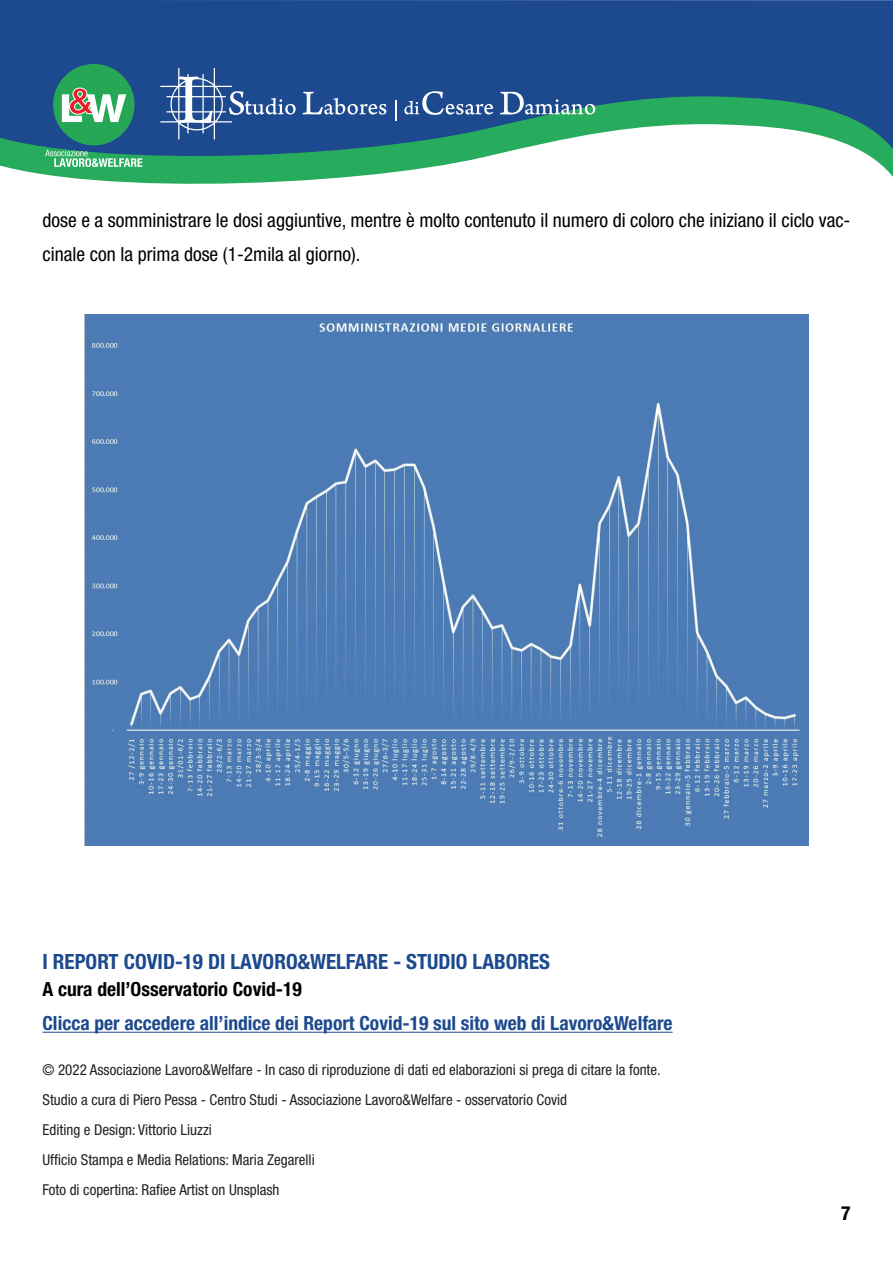
<style>
.page{position:relative;width:893px;height:1263px;background:#fff}
.page>*{position:absolute;margin:0;border:0;box-sizing:border-box;transform-origin:0 0}
.t1{font:700 condensed 21px "Helvetica Neue LT Std";color:#1d498e}
.t2{font:condensed 19.5px/34.5px "Helvetica Neue LT Std";color:#000}
.t3{font:700 condensed 19.5px "Helvetica Neue LT Std";color:#1d498e}
.t4{font:700 condensed 19.5px "Helvetica Neue LT Std";color:#000}
.t5{font:condensed 15px/30px "Helvetica Neue LT Std";color:#231f20}
</style>
<div class="page">
<svg style="left:56px;top:176px;width:837px;height:8px"></svg>
<svg style="left:0;top:0;width:893px;height:176px;background:#3c7094"></svg>
<div style="left:53px;top:64px;width:82px;height:81px;background:#25a756;border-radius:50%"></div>
<svg style="left:62px;top:87px;width:64px;height:35px"></svg>
<svg style="left:45px;top:150px;width:97px;height:17px;background:#65b792"></svg>
<svg style="left:160px;top:68px;width:136px;height:72px;background:#4166a0"></svg>
<svg style="left:302px;top:92px;width:84px;height:23px;background:#4d70a6"></svg>
<hr style="left:395px;top:100px;width:2px;height:21px;background:#fff">
<svg style="left:404px;top:91px;width:89px;height:24px;background:#4a6da4"></svg>
<svg style="left:500px;top:92px;width:95px;height:23px;background:#537aa5"></svg>
<hr style="left:43px;top:1032px;width:630px;height:1px;background:#1d498e">
<img style="left:85px;top:315px;width:723px;height:530px">
<h2 class="t2" style="left:43px;top:202px;width:809px">dose e a somministrare le dosi aggiuntive, mentre è molto contenuto il numero di coloro che iniziano il ciclo vac&shy;cinale con la prima dose (1-2mila al giorno).</h2>
<h1 class="t1" style="left:43px;top:948px;width:509px">I REPORT COVID-19 DI LAVORO&amp;WELFARE - STUDIO LABORES</h1>
<h2 class="t4" style="left:43px;top:977px;width:261px">A cura dell’Osservatorio Covid-19</h2>
<h2 class="t3" style="left:43px;top:1011px;width:632px">Clicca per accedere all’indice dei Report Covid-19 sul sito web di Lavoro&amp;Welfare</h2>
<p class="t5" style="left:43px;top:1054px;width:620px">© 2022 Associazione Lavoro&amp;Welfare - In caso di riproduzione di dati ed elaborazioni si prega di citare la fonte.<br>Studio a cura di Piero Pessa - Centro Studi - Associazione Lavoro&amp;Welfare - osservatorio Covid<br>Editing e Design: Vittorio Liuzzi<br>Ufficio Stampa e Media Relations: Maria Zegarelli<br>Foto di copertina: Rafiee Artist on Unsplash</p>
<h2 class="t4" style="left:841px;top:1202px;width:11px">7</h2>
</div>
